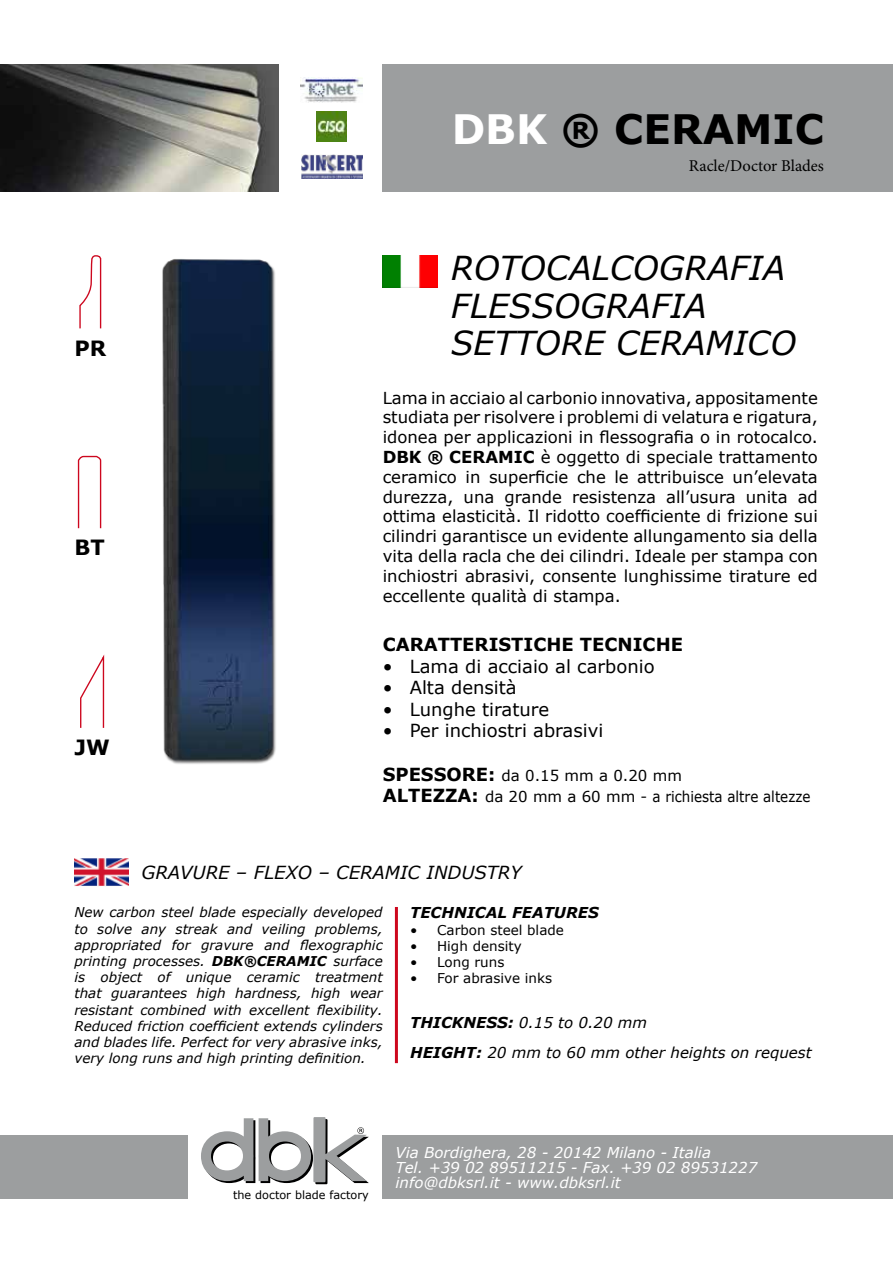
<style>
.page{position:relative;width:893px;height:1263px;background:#fff}
.page>*{position:absolute;margin:0;border:0;box-sizing:border-box;transform-origin:0 0}
.t1{font:700 40.5px "Verdana";color:#000}
.t2{font:italic 33px/37.5px "Verdana";color:#000}
.t3{font:700 21px "Verdana";color:#000}
.t4{font:18px "Verdana";color:#000}
.t5{font:italic 18px "Verdana";color:#000}
.t6{font:700 18px "Verdana";color:#000}
.t7{font:16.5px/19.8px "Verdana";color:#000;text-align:justify}
.t8{font:16.5px "Minion Pro";color:#000}
.t9{font:700 16.5px "Verdana";color:#000}
.t10{font:italic 15px/15px "Verdana";color:#fff}
.t11{font:15px/21.6px "Verdana";color:#000}
.t12{font:italic 15px/30px "Verdana";color:#000}
.t13{font:italic 700 15px "Verdana";color:#000}
.t14{font:italic 13.5px/16.2px "Verdana";color:#000;text-align:justify}
.t15{font:13.5px "Verdana";color:#000}
.t16{font:11.25px "Verdana";color:#000}
.s1{color:#fff}
.s2{font-weight:700}
.s3{font-weight:700;font-size:18px}
</style>
<div class="page">
<img style="left:162px;top:259px;width:114px;height:505px">
<div style="left:0;top:1135px;width:187px;height:64px;background:#9c9e9f"></div>
<div style="left:383px;top:64px;width:510px;height:128px;background:#9c9e9f"></div>
<div style="left:383px;top:1135px;width:510px;height:64px;background:#9c9e9f"></div>
<img style="left:0;top:64px;width:279px;height:128px">
<img style="left:383px;top:255px;width:55px;height:32px">
<img style="left:317px;top:112px;width:29px;height:30px">
<img style="left:301px;top:77px;width:62px;height:26px">
<img style="left:302px;top:155px;width:61px;height:24px">
<img style="left:75px;top:858px;width:54px;height:28px">
<hr style="left:395px;top:907px;width:3px;height:156px;background:#cd071e">
<svg style="left:80px;top:654px;width:25px;height:74px"></svg>
<svg style="left:79px;top:255px;width:23px;height:74px"></svg>
<svg style="left:77px;top:455px;width:25px;height:74px"></svg>
<svg style="left:201px;top:1117px;width:168px;height:67px"></svg>
<h1 class="t1" style="left:452px;top:103px;width:222px"><span class="s1">DBK</span> ® CERA</h1>
<h1 class="t1" style="left:734px;top:103px;width:91px">MIC</h1>
<p class="t8" style="left:689px;top:154px;width:137px">Racle/Doctor Blades</p>
<p class="t3" style="left:74px;top:335px;width:32px">PR</p>
<p class="t3" style="left:74px;top:534px;width:31px">BT</p>
<p class="t3" style="left:74px;top:733px;width:37px">JW</p>
<h2 class="t2" style="left:451px;top:249px;width:336px">ROTOCALCOGRAFIA<br>FLEssOGRAFIA<br>settore</h2>
<h2 class="t2" style="left:616px;top:323px;width:24px">ceramico</h2>
<p class="t7" style="left:383px;top:387px;width:437px">Lama in acciaio al carbonio innovativa, appositamente studiata per risolvere i problemi di velatura e rigatura, idonea per applicazioni in flessografia o in rotocalco.</p>
<p class="t9" style="left:383px;top:446px;width:92px">DBK ® CERA</p>
<p class="t7" style="left:383px;top:447px;width:437px;text-indent:116px"><span class="s2">MIC</span> è oggetto di speciale trattamento ceramico in superficie che le attribuisce un’elevata durezza, una grande resistenza all’usura unita ad ottima elasticità. Il ridotto coefficiente di frizione sui cilindri garantisce un evidente allungamento sia della vita della racla che dei cilindri. Ideale per stampa con inchiostri abrasivi, consente lunghissime tirature ed eccellente qualità di stampa.</p>
<p class="t6" style="left:383px;top:633px;width:302px">CARATTERISTICHE TECNICHE</p>
<p class="t4" style="left:383px;top:655px;width:273px">• Lama di acciaio al carbonio</p>
<p class="t4" style="left:383px;top:676px;width:136px">• Alta densità</p>
<p class="t4" style="left:383px;top:698px;width:168px">• Lunghe tirature</p>
<p class="t4" style="left:383px;top:719px;width:222px">• Per inchiostri abrasivi</p>
<p class="t6" style="left:383px;top:763px;width:39px">SPESS</p>
<p class="t11" style="left:383px;top:764px;width:429px;text-indent:64px"><span class="s3">ORE:</span> da 0.15 mm a 0.20 mm<br><span class="s3">ALTEZZA:</span> da 20 mm a 60 mm - a richiesta altre altezze</p>
<p class="t5" style="left:141px;top:861px;width:381px">GRAVURE – FLEXO – CERAMIC INDUSTRY</p>
<p class="t14" style="left:74px;top:904px;width:310px">New carbon steel blade especially developed to solve any streak and veiling problems, appropriated for gravure and flexographic printing processes. <span class="s2">DBK®CERAMIC</span> surface is object of unique ceramic treatment that guarantees high hardness, high wear resistant combined with excellent flexibility.<br>Reduced friction coefficient extends cylinders and blades life. Perfect for very abrasive inks, very long runs and high printing definition.</p>
<p class="t13" style="left:410px;top:903px;width:190px">TECHNICAL FEATURES</p>
<p class="t15" style="left:410px;top:921px;width:155px">• Carbon steel blade</p>
<p class="t15" style="left:410px;top:937px;width:113px">• High density</p>
<p class="t15" style="left:410px;top:953px;width:96px">• Long runs</p>
<p class="t15" style="left:410px;top:970px;width:143px">• For abrasive inks</p>
<p class="t12" style="left:410px;top:1007px;width:403px"><span class="s2">THICKNESS:</span> 0.15 to 0.20 mm<br><span class="s2">HEIGHT:</span> 20 mm to 60 mm other heights on request</p>
<p class="t16" style="left:233px;top:1188px;width:137px">the doctor blade factory</p>
<p class="t10" style="left:395px;top:1144px;width:363px">Via Bordighera, 28 - 20142 Milano - Italia<br>Tel. +39 02 89511215 - Fax. +39 02 89531227 info@dbksrl.it - www.dbksrl.it</p>
</div>
